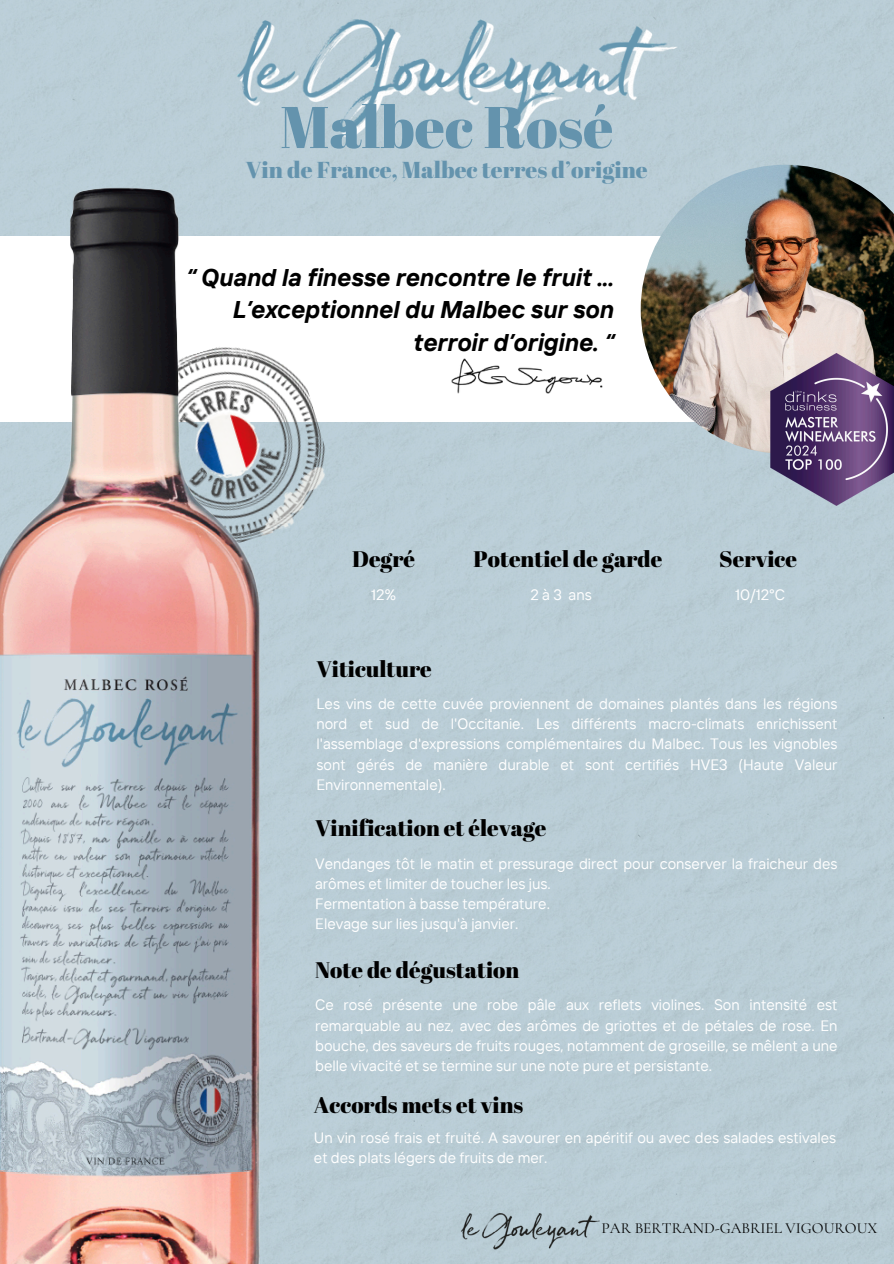
<style>
.page{position:relative;width:894px;height:1264px;background:#fff}
.page>*{position:absolute;margin:0;border:0;box-sizing:border-box;transform-origin:0 0}
.t1{font:58.65px "Abril Fatface";color:#6493ad}
.t2{font:italic 700 24.15px/32.7px "TT Interphases";color:#000;text-align:right}
.t3{font:22.95px "Abril Fatface";color:#6493ad}
.t4{font:22.5px "Abril Fatface";color:#000}
.t5{font:15.45px "Cormorant Garamond";color:#000}
.t6{font:15px/20.2px "TT Interphases";color:#fff;text-align:justify}
</style>
<div class="page">
<div style="left:0;top:0;width:893px;height:1263px;background:#b9cdd5"></div>
<div style="left:0;top:237px;width:893px;height:185px;background:#fff"></div>
<img style="left:640px;top:165px;width:253px;height:285px">
<img style="left:751px;top:344px;width:142px;height:162px">
<img style="left:246px;top:14px;width:461px;height:160px">
<img style="left:435px;top:1190px;width:178px;height:73px">
<img style="left:451px;top:358px;width:152px;height:36px">
<img style="left:0;top:63px;width:334px;height:1200px">
<p class="t1" style="left:280px;top:86px;width:335px">Malbec Rosé</p>
<h2 class="t3" style="left:246px;top:154px;width:403px">Vin de France, Malbec terres d’origine</h2>
<h4 class="t2" style="left:185px;top:260px;width:429px">“ Quand la finesse rencontre le fruit ...<br>L’exceptionnel du Malbec sur son terroir d’origine. “</h4>
<h3 class="t4" style="left:352px;top:543px;width:65px">Degré</h3>
<p class="t6" style="left:371px;top:584px;width:26px">12%</p>
<p class="t4" style="left:473px;top:543px;width:190px">Potentiel de garde</p>
<p class="t6" style="left:530px;top:584px;width:63px">2à3 ans</p>
<h3 class="t4" style="left:719px;top:543px;width:79px">Service</h3>
<p class="t6" style="left:734px;top:584px;width:52px">10/12°C</p>
<h3 class="t4" style="left:316px;top:652px;width:117px">Viticulture</h3>
<p class="t6" style="left:316px;top:693px;width:522px">Les vins de cette cuvée proviennent de domaines plantés dans les régions nord et sud de l'Occitanie. Les différents macro-climats enrichissent l'assemblage d'expressions complémentaires du Malbec. Tous les vignobles sont gérés de manière durable et sont certifiés HVE3 (Haute Valeur Environnementale).</p>
<h4 class="t4" style="left:315px;top:812px;width:233px">Vinification et élevage</h4>
<h3 class="t6" style="left:315px;top:852px;width:523px">Vendanges tôt le matin et pressurage direct pour conserver la fraicheur des arômes et limiter de toucher les jus.</h3>
<p class="t6" style="left:315px;top:893px;width:236px">Fermentation à basse température.</p>
<h3 class="t6" style="left:315px;top:913px;width:205px">Elevage sur lies jusqu'à janvier.</h3>
<p class="t4" style="left:315px;top:954px;width:205px">Note de dégustation</p>
<h3 class="t6" style="left:315px;top:994px;width:523px">Ce rosé présente une robe pâle aux reflets violines. Son intensité est remarquable au nez, avec des arômes de griottes et de pétales de rose. En bouche, des saveurs de fruits rouges, notamment de groseille, se mêlent a une belle vivacité et se termine sur une note pure et persistante.</h3>
<p class="t4" style="left:314px;top:1089px;width:211px">Accords mets et vins</p>
<h3 class="t6" style="left:314px;top:1126px;width:523px">Un vin rosé frais et fruité. A savourer en apéritif ou avec des salades estivales et des plats légers de fruits de mer.</h3>
<p class="t5" style="left:601px;top:1219px;width:277px">PAR BERTRAND-GABRIEL VIGOUROUX</p>
</div>
